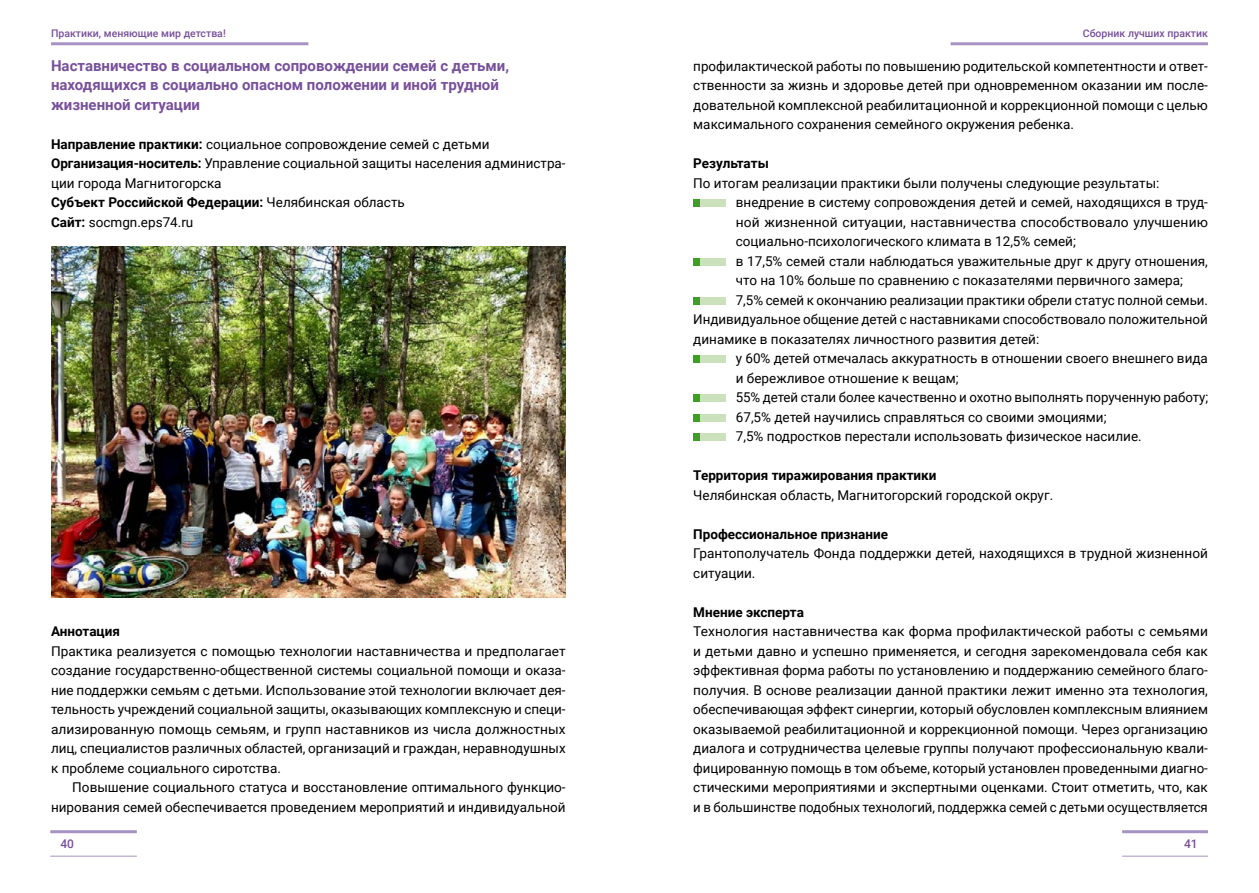
<style>
.page{position:relative;width:1259px;height:893px;background:#fff}
.page>*{position:absolute;margin:0;border:0;box-sizing:border-box;transform-origin:0 0}
.t1{font:700 15px/19.5px "Roboto";color:#77509a}
.t2{font:13.5px/19.5px "Roboto";color:#000;text-align:justify}
.t3{font:700 13.5px "Roboto";color:#000}
.t4{font:500 12px "Roboto";color:#77509a}
.t5{font:500 10.5px "Roboto";color:#77509a}
.s1{font-weight:700}
</style>
<div class="page">
<hr style="left:51px;top:42px;width:257px;height:3px;background:#a892c2">
<hr style="left:950px;top:42px;width:258px;height:3px;background:#a892c2">
<hr style="left:50px;top:830px;width:87px;height:3px;background:#a892c2">
<hr style="left:1122px;top:830px;width:86px;height:3px;background:#a892c2">
<hr style="left:50px;top:856px;width:87px;height:1px;background:#a892c2">
<hr style="left:1122px;top:856px;width:86px;height:1px;background:#a892c2">
<img style="left:51px;top:246px;width:515px;height:351px">
<div style="left:693px;top:200px;width:8px;height:7px;background:#3f9e24"></div>
<div style="left:701px;top:200px;width:25px;height:7px;background:#cbe1bb"></div>
<div style="left:693px;top:258px;width:8px;height:8px;background:#3f9e24"></div>
<div style="left:701px;top:258px;width:25px;height:8px;background:#cbe1bb"></div>
<div style="left:693px;top:297px;width:8px;height:8px;background:#3f9e24"></div>
<div style="left:701px;top:297px;width:25px;height:8px;background:#cbe1bb"></div>
<div style="left:693px;top:356px;width:8px;height:7px;background:#3f9e24"></div>
<div style="left:701px;top:356px;width:25px;height:7px;background:#cbe1bb"></div>
<div style="left:693px;top:395px;width:8px;height:7px;background:#3f9e24"></div>
<div style="left:701px;top:395px;width:25px;height:7px;background:#cbe1bb"></div>
<div style="left:693px;top:414px;width:8px;height:8px;background:#3f9e24"></div>
<div style="left:701px;top:414px;width:25px;height:8px;background:#cbe1bb"></div>
<div style="left:693px;top:434px;width:8px;height:7px;background:#3f9e24"></div>
<div style="left:701px;top:434px;width:25px;height:7px;background:#cbe1bb"></div>
<p class="t5" style="left:51px;top:25px;width:176px">Практики, меняющие мир детства!</p>
<p class="t5" style="left:1083px;top:25px;width:127px">Сборник лучших практик</p>
<p class="t1" style="left:51px;top:55px;width:459px">Наставничество в социальном сопровождении семей с детьми, находящихся в социально опасном положении и иной трудной жизненной ситуации</p>
<p class="t2" style="left:51px;top:133px;width:516px;text-align:left"><span class="s1">Направление практики:</span> социальное сопровождение семей с детьми <span class="s1">Организация-носитель:</span> Управление социальной защиты населения администра&shy;ции города Магнитогорска<br><span class="s1">Субъект Российской Федерации:</span> Челябинская область<br><span class="s1">Сайт:</span> socmgn.eps74.ru</p>
<p class="t3" style="left:51px;top:622px;width:70px">Аннотация</p>
<p class="t2" style="left:51px;top:640px;width:516px">Практика реализуется с помощью технологии наставничества и предполагает создание государственно-общественной системы социальной помощи и оказа&shy;ние поддержки семьям с детьми. Использование этой технологии включает дея&shy;тельность учреждений социальной защиты, оказывающих комплексную и специ&shy;ализированную помощь семьям, и групп наставников из числа должностных лиц, специалистов различных областей, организаций и граждан, неравнодушных к проблеме социального сиротства.</p>
<p class="t2" style="left:51px;top:777px;width:516px;text-align:right">Повышение социального статуса и восстановление оптимального функцио&shy;нирования семей обеспечивается проведением мероприятий и индивидуальной</p>
<p class="t2" style="left:693px;top:55px;width:516px">профилактической работы по повышению родительской компетентности и ответ&shy;ственности за жизнь и здоровье детей при одновременном оказании им после&shy;довательной комплексной реабилитационной и коррекционной помощи с целью максимального сохранения семейного окружения ребенка.</p>
<p class="t3" style="left:693px;top:154px;width:77px">Результаты</p>
<p class="t2" style="left:693px;top:172px;width:468px">По итогам реализации практики были получены следующие результаты:</p>
<p class="t2" style="left:736px;top:192px;width:473px">внедрение в систему сопровождения детей и семей, находящихся в труд-</p>
<p class="t2" style="left:736px;top:211px;width:473px">ной жизненной ситуации, наставничества способствовало улучшению</p>
<p class="t2" style="left:736px;top:231px;width:341px">социально-психологического климата в 12,5% семей;</p>
<p class="t2" style="left:736px;top:250px;width:473px">в 17,5% семей стали наблюдаться уважительные друг к другу отношения,</p>
<p class="t2" style="left:736px;top:270px;width:449px">что на 10% больше по сравнению с показателями первичного замера;</p>
<p class="t2" style="left:736px;top:289px;width:474px">7,5% семей к окончанию реализации практики обрели статус полной семьи.</p>
<p class="t2" style="left:693px;top:309px;width:516px">Индивидуальное общение детей с наставниками способствовало положительной</p>
<p class="t2" style="left:693px;top:328px;width:347px">динамике в показателях личностного развития детей:</p>
<p class="t2" style="left:736px;top:348px;width:473px">у 60% детей отмечалась аккуратность в отношении своего внешнего вида</p>
<p class="t2" style="left:736px;top:367px;width:224px">и бережливое отношение к вещам;</p>
<p class="t2" style="left:736px;top:387px;width:474px">55% детей стали более качественно и охотно выполнять порученную работу;</p>
<p class="t2" style="left:736px;top:406px;width:372px">67,5% детей научились справляться со своими эмоциями;</p>
<p class="t2" style="left:736px;top:426px;width:407px">7,5% подростков перестали использовать физическое насилие.</p>
<p class="t3" style="left:693px;top:466px;width:245px">Территория тиражирования практики</p>
<p class="t2" style="left:693px;top:484px;width:361px">Челябинская область, Магнитогорский городской округ.</p>
<p class="t3" style="left:693px;top:524px;width:196px">Профессиональное признание</p>
<p class="t2" style="left:693px;top:543px;width:516px">Грантополучатель Фонда поддержки детей, находящихся в трудной жизненной ситуации.</p>
<p class="t3" style="left:693px;top:602px;width:112px">Мнение эксперта</p>
<p class="t2" style="left:693px;top:621px;width:516px">Технология наставничества как форма профилактической работы с семьями и детьми давно и успешно применяется, и сегодня зарекомендовала себя как эффективная форма работы по установлению и поддержанию семейного благо&shy;получия. В основе реализации данной практики лежит именно эта технология, обеспечивающая эффект синергии, который обусловлен комплексным влиянием оказываемой реабилитационной и коррекционной помощи. Через организацию диалога и сотрудничества целевые группы получают профессиональную квали&shy;фицированную помощь в том объеме, который установлен проведенными диагно&shy;стическими мероприятиями и экспертными оценками. Стоит отметить, что, как и в большинстве подобных технологий, поддержка семей с детьми осуществляется</p>
<p class="t4" style="left:60px;top:835px;width:15px">40</p>
<p class="t4" style="left:1184px;top:835px;width:15px">41</p>
</div>
